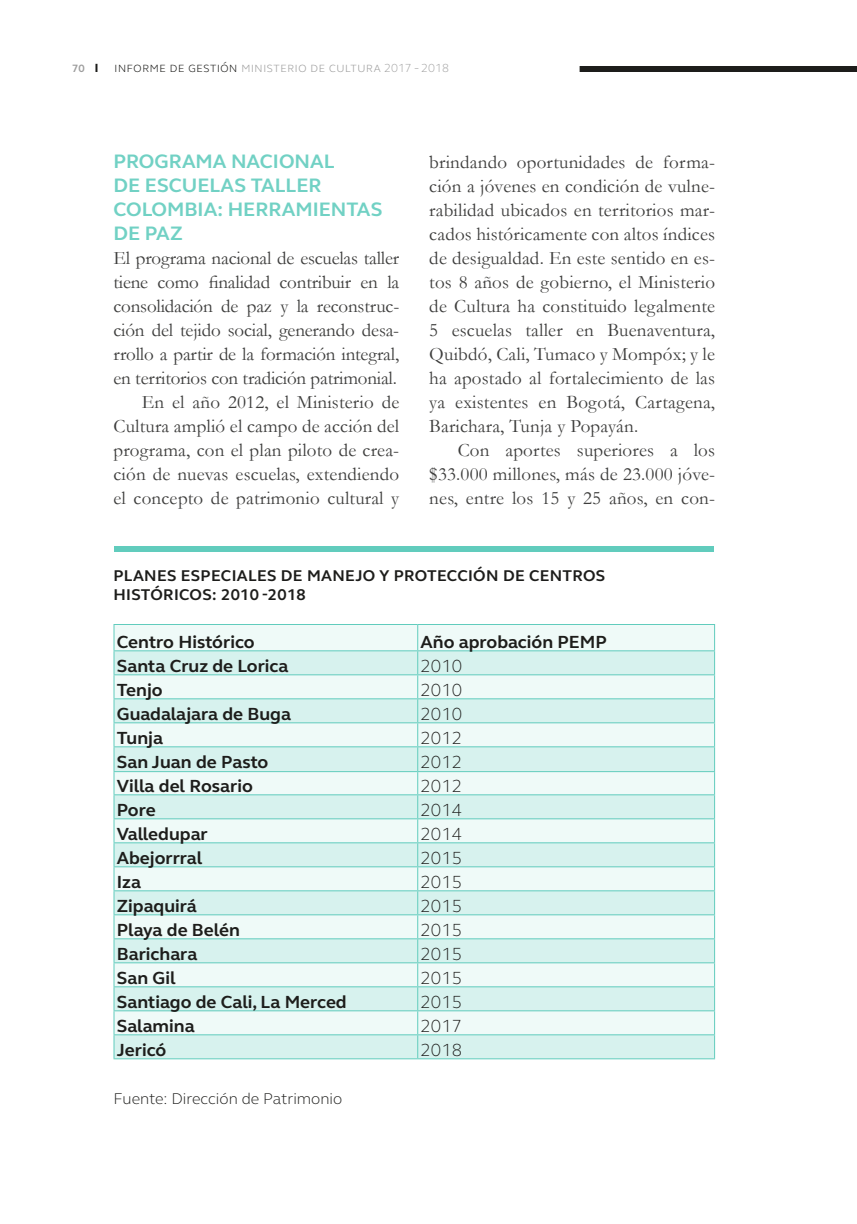
<style>
.page{position:relative;width:857px;height:1224px;background:#fff}
.page>*{position:absolute;margin:0;border:0;box-sizing:border-box;transform-origin:0 0}
.t1{font:700 20px/24px "FS Elliot Pro";color:#71d1c4}
.t2{font:19px/24px "Garamond";letter-spacing:.01em;color:#3d3d3c;text-align:justify}
.t3{font:19px/24px "Garamond";letter-spacing:-.01em;color:#3d3d3c;text-align:right}
.t4{font:700 18px "FS Elliot Pro";color:#1d1d1b}
.t5{font:300 18px "FS Elliot Pro";color:#1d1d1b}
.t6{font:700 16px/19.2px "FS Elliot Pro";letter-spacing:.02em;color:#1d1d1b}
.t7{font:300 16px "FS Elliot Pro";color:#1d1d1b}
.t8{font:300 14px "FS Elliot Pro";color:#9d9d9d}
.t9{font:700 11px "FS Elliot Pro";color:#9d9d9d}
.s1{color:#1d1d1b}
.s2{font-size:12px}
</style>
<div class="page">
<div style="left:579px;top:66px;width:277px;height:6px;background:#1d1d1b"></div>
<svg style="left:95px;top:64px;width:2px;height:8px"></svg>
<div style="left:115px;top:546px;width:598px;height:6px;background:#61ccbd"></div>
<div style="left:114px;top:625px;width:599px;height:25px;background:#effaf8"></div>
<svg style="left:114px;top:651px;width:599px;height:407px;fill:#d7f2ee"></svg>
<hr style="left:113px;top:624px;width:304px;height:1px;background:#61ccbd">
<hr style="left:417px;top:624px;width:297px;height:1px;background:#61ccbd">
<hr style="left:113px;top:650px;width:304px;height:1px;background:#61ccbd">
<hr style="left:417px;top:650px;width:297px;height:1px;background:#61ccbd">
<hr style="left:113px;top:674px;width:304px;height:1px;background:#61ccbd">
<hr style="left:417px;top:674px;width:297px;height:1px;background:#61ccbd">
<hr style="left:113px;top:698px;width:304px;height:1px;background:#61ccbd">
<hr style="left:417px;top:698px;width:297px;height:1px;background:#61ccbd">
<hr style="left:113px;top:722px;width:304px;height:1px;background:#61ccbd">
<hr style="left:417px;top:722px;width:297px;height:1px;background:#61ccbd">
<hr style="left:113px;top:746px;width:304px;height:1px;background:#61ccbd">
<hr style="left:417px;top:746px;width:297px;height:1px;background:#61ccbd">
<hr style="left:113px;top:771px;width:304px;height:1px;background:#61ccbd">
<hr style="left:417px;top:771px;width:297px;height:1px;background:#61ccbd">
<hr style="left:113px;top:794px;width:304px;height:1px;background:#61ccbd">
<hr style="left:417px;top:794px;width:297px;height:1px;background:#61ccbd">
<hr style="left:113px;top:818px;width:304px;height:1px;background:#61ccbd">
<hr style="left:417px;top:818px;width:297px;height:1px;background:#61ccbd">
<hr style="left:113px;top:842px;width:304px;height:1px;background:#61ccbd">
<hr style="left:417px;top:842px;width:297px;height:1px;background:#61ccbd">
<hr style="left:113px;top:866px;width:304px;height:1px;background:#61ccbd">
<hr style="left:417px;top:866px;width:297px;height:1px;background:#61ccbd">
<hr style="left:113px;top:890px;width:304px;height:1px;background:#61ccbd">
<hr style="left:417px;top:890px;width:297px;height:1px;background:#61ccbd">
<hr style="left:113px;top:914px;width:304px;height:1px;background:#61ccbd">
<hr style="left:417px;top:914px;width:297px;height:1px;background:#61ccbd">
<hr style="left:113px;top:938px;width:304px;height:1px;background:#61ccbd">
<hr style="left:417px;top:938px;width:297px;height:1px;background:#61ccbd">
<hr style="left:113px;top:962px;width:304px;height:1px;background:#61ccbd">
<hr style="left:417px;top:962px;width:297px;height:1px;background:#61ccbd">
<hr style="left:113px;top:986px;width:304px;height:1px;background:#61ccbd">
<hr style="left:417px;top:986px;width:297px;height:1px;background:#61ccbd">
<hr style="left:113px;top:1010px;width:304px;height:1px;background:#61ccbd">
<hr style="left:417px;top:1010px;width:297px;height:1px;background:#61ccbd">
<hr style="left:113px;top:1034px;width:304px;height:1px;background:#61ccbd">
<svg style="left:113px;top:625px;width:1px;height:433px"></svg>
<hr style="left:417px;top:1034px;width:297px;height:1px;background:#61ccbd">
<svg style="left:417px;top:625px;width:1px;height:433px"></svg>
<svg style="left:713px;top:625px;width:1px;height:433px"></svg>
<hr style="left:113px;top:1058px;width:304px;height:1px;background:#61ccbd">
<hr style="left:417px;top:1058px;width:297px;height:1px;background:#61ccbd">
<p class="t9" style="left:72px;top:61px;width:14px">70</p>
<p class="t8" style="left:114px;top:58px;width:336px"><span class="s1">informe de gestión</span> ministerio de cultura <span class="s2">2017</span> - <span class="s2">2018</span></p>
<p class="t1" style="left:113px;top:149px;width:270px">PROGRAMA NACIONAL<br>DE ESCUELAS TALLER<br>COLOMBIA: HERRAMIENTAS<br>DE PAZ</p>
<p class="t3" style="left:113px;top:246px;width:287px">El programa nacional de escuelas taller tiene como finalidad contribuir en la consolidación de paz y la reconstruc&shy;ción del tejido social, generando desa&shy;rrollo a partir de la formación integral, en territorios con tradición patrimonial.<br>En el año 2012, el Ministerio de Cultura amplió el campo de acción del programa, con el plan piloto de crea&shy;ción de nuevas escuelas, extendiendo el concepto de patrimonio cultural y</p>
<p class="t2" style="left:429px;top:150px;width:287px">brindando oportunidades de forma&shy;ción a jóvenes en condición de vulne&shy;rabilidad ubicados en territorios mar&shy;cados históricamente con altos índices de desigualdad. En este sentido en es&shy;tos 8 años de gobierno, el Ministerio de Cultura ha constituido legalmente 5 escuelas taller en Buenaventura, Quibdó, Cali, Tumaco y Mompóx; y le ha apostado al fortalecimiento de las ya existentes en Bogotá, Cartagena, Barichara, Tunja y Popayán.</p>
<p class="t2" style="left:429px;top:438px;width:287px;text-indent:28px">Con aportes superiores a los $33.000 millones, más de 23.000 jóve&shy;nes, entre los 15 y 25 años, en con-</p>
<p class="t6" style="left:113px;top:566px;width:493px">PLANES ESPECIALES DE MANEJO Y PROTECCIÓN DE CENTROS<br>HISTÓRICOS: 2010 -2018</p>
<p class="t4" style="left:117px;top:630px;width:139px">Centro Histórico</p>
<p class="t4" style="left:420px;top:630px;width:187px">Año aprobación PEMP</p>
<p class="t4" style="left:117px;top:654px;width:173px">Santa Cruz de Lorica</p>
<p class="t5" style="left:420px;top:654px;width:43px">2010</p>
<p class="t4" style="left:117px;top:678px;width:47px">Tenjo</p>
<p class="t5" style="left:420px;top:678px;width:43px">2010</p>
<p class="t4" style="left:117px;top:702px;width:175px">Guadalajara de Buga</p>
<p class="t5" style="left:420px;top:702px;width:43px">2010</p>
<p class="t4" style="left:117px;top:726px;width:48px">Tunja</p>
<p class="t5" style="left:420px;top:726px;width:43px">2012</p>
<p class="t4" style="left:117px;top:750px;width:153px">San Juan de Pasto</p>
<p class="t5" style="left:420px;top:750px;width:43px">2012</p>
<p class="t4" style="left:117px;top:774px;width:137px">Villa del Rosario</p>
<p class="t5" style="left:420px;top:774px;width:43px">2012</p>
<p class="t4" style="left:117px;top:798px;width:40px">Pore</p>
<p class="t5" style="left:420px;top:798px;width:43px">2014</p>
<p class="t4" style="left:117px;top:822px;width:92px">Valledupar</p>
<p class="t5" style="left:420px;top:822px;width:43px">2014</p>
<p class="t4" style="left:117px;top:846px;width:87px">Abejorrral</p>
<p class="t5" style="left:420px;top:846px;width:43px">2015</p>
<p class="t4" style="left:117px;top:870px;width:26px">Iza</p>
<p class="t5" style="left:420px;top:870px;width:43px">2015</p>
<p class="t4" style="left:117px;top:894px;width:81px">Zipaquirá</p>
<p class="t5" style="left:420px;top:894px;width:43px">2015</p>
<p class="t4" style="left:117px;top:918px;width:124px">Playa de Belén</p>
<p class="t5" style="left:420px;top:918px;width:43px">2015</p>
<p class="t4" style="left:117px;top:942px;width:82px">Barichara</p>
<p class="t5" style="left:420px;top:942px;width:43px">2015</p>
<p class="t4" style="left:117px;top:966px;width:60px">San Gil</p>
<p class="t5" style="left:420px;top:966px;width:43px">2015</p>
<p class="t4" style="left:117px;top:990px;width:231px">Santiago de Cali, La Merced</p>
<p class="t5" style="left:420px;top:990px;width:43px">2015</p>
<p class="t4" style="left:117px;top:1014px;width:79px">Salamina</p>
<p class="t5" style="left:420px;top:1014px;width:43px">2017</p>
<p class="t4" style="left:117px;top:1038px;width:51px">Jericó</p>
<p class="t5" style="left:420px;top:1038px;width:43px">2018</p>
<p class="t7" style="left:113px;top:1088px;width:230px">Fuente: Dirección de Patrimonio</p>
</div>
